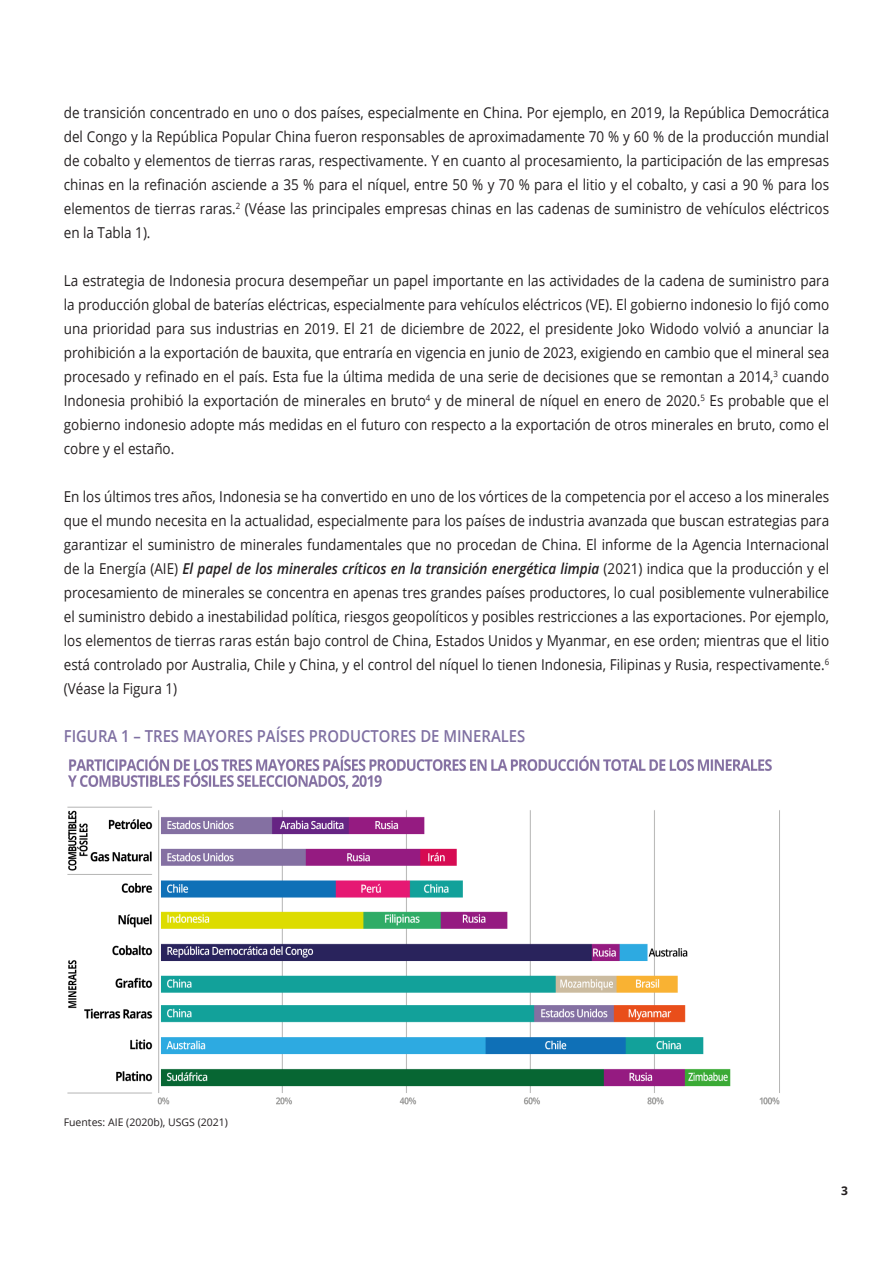
<style>
.page{position:relative;width:893px;height:1263px;background:#fff}
.page>*{position:absolute;margin:0;border:0;box-sizing:border-box;transform-origin:0 0}
.t1{font:600 16.5px "Open Sans";color:#7f70a2;scale:.9 1}
.t2{font:15px/24px "Open Sans";color:#231f20;text-align:justify;scale:.9 1}
.t3{font:700 12px "Open Sans";color:#231f20}
.t4{font:10.5px "Open Sans";color:#231f20}
.s1{font-weight:600;font-style:italic}
</style>
<div class="page">
<img style="left:67px;top:755px;width:713px;height:350px">
<p class="t2" style="left:64px;top:100px;width:852px">de transición concentrado en uno o dos países, especialmente en China. Por ejemplo, en 2019, la República Democrática del Congo y la República Popular China fueron responsables de aproximadamente 70 % y 60 % de la producción mundial de cobalto y elementos de tierras raras, respectivamente. Y en cuanto al procesamiento, la participación de las empresas chinas en la refinación asciende a 35 % para el níquel, entre 50 % y 70 % para el litio y el cobalto, y casi a 90 % para los elementos de tierras raras.<sup>2</sup> (Véase las principales empresas chinas en las cadenas de suministro de vehículos eléctricos en la Tabla 1).</p>
<p class="t2" style="left:64px;top:268px;width:852px">La estrategia de Indonesia procura desempeñar un papel importante en las actividades de la cadena de suministro para la producción global de baterías eléctricas, especialmente para vehículos eléctricos (VE). El gobierno indonesio lo fijó como una prioridad para sus industrias en 2019. El 21 de diciembre de 2022, el presidente Joko Widodo volvió a anunciar la prohibición a la exportación de bauxita, que entraría en vigencia en junio de 2023, exigiendo en cambio que el mineral sea procesado y refinado en el país. Esta fue la última medida de una serie de decisiones que se remontan a 2014,<sup>3</sup> cuando Indonesia prohibió la exportación de minerales en bruto<sup>4</sup> y de mineral de níquel en enero de 2020.<sup>5</sup> Es probable que el gobierno indonesio adopte más medidas en el futuro con respecto a la exportación de otros minerales en bruto, como el cobre y el estaño.</p>
<p class="t2" style="left:64px;top:484px;width:852px">En los últimos tres años, Indonesia se ha convertido en uno de los vórtices de la competencia por el acceso a los minerales que el mundo necesita en la actualidad, especialmente para los países de industria avanzada que buscan estrategias para garantizar el suministro de minerales fundamentales que no procedan de China. El informe de la Agencia Internacional de la Energía (AIE) <span class="s1">El papel de los minerales críticos en la transición energética limpia</span> (2021) indica que la producción y el procesamiento de minerales se concentra en apenas tres grandes países productores, lo cual posiblemente vulnerabilice el suministro debido a inestabilidad política, riesgos geopolíticos y posibles restricciones a las exportaciones. Por ejemplo, los elementos de tierras raras están bajo control de China, Estados Unidos y Myanmar, en ese orden; mientras que el litio está controlado por Australia, Chile y China, y el control del níquel lo tienen Indonesia, Filipinas y Rusia, respectivamente.<sup>6 </sup>(Véase la Figura 1)</p>
<p class="t1" style="left:64px;top:724px;width:514px">FIGURA 1 – TRES MAYORES PAÍSES PRODUCTORES DE MINERALES</p>
<p class="t4" style="left:64px;top:1115px;width:166px">Fuentes: AIE (2020b), USGS (2021)</p>
<p class="t3" style="left:841px;top:1182px;width:8px">3</p>
</div>
